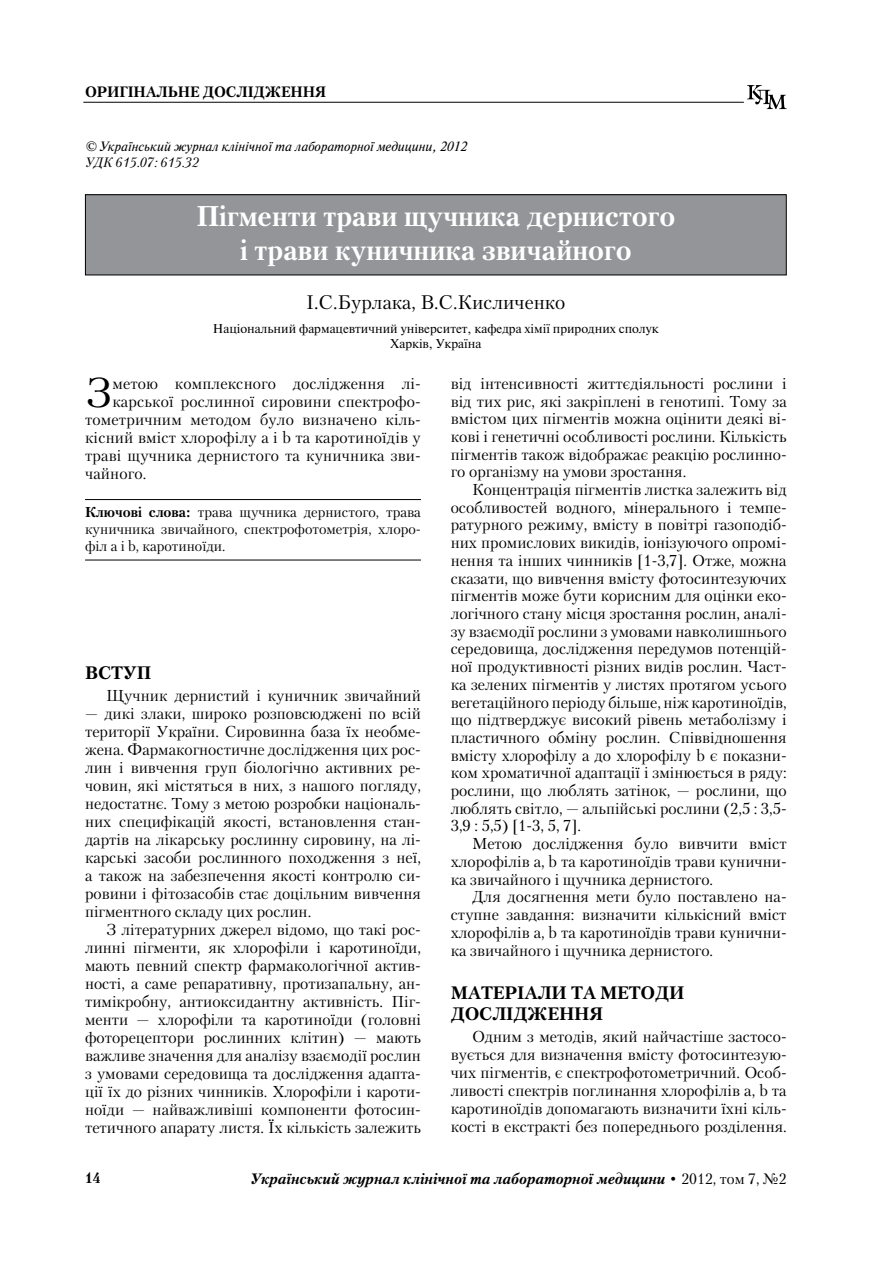
<style>
.page{position:relative;width:893px;height:1263px;background:#fff}
.page>*{position:absolute;margin:0;border:0;box-sizing:border-box;transform-origin:0 0}
.t1{font:41.4px "Petersburg C";color:#000}
.t2{font:700 28.5px/33.8px "Petersburg C";color:#fff;text-align:center}
.t3{font:19.5px "Petersburg C";color:#000}
.t4{font:700 18px "Petersburg C";color:#000}
.t5{font:15.75px/18px "Petersburg C";color:#000;text-align:justify}
.t6{font:italic 700 15px "Petersburg C";color:#000}
.t7{font:700 15px "Petersburg C";color:#000}
.t8{font:14.25px/17.1px "Petersburg C";color:#000;text-align:justify}
.t9{font:italic 13.5px "Newton C";color:#000}
.t10{font:italic 13.5px "Petersburg C";color:#000}
.t11{font:12.75px/15.3px "Newton C";color:#000;text-align:center}
.s1{font-weight:700}
.s2{font-weight:400;font-style:normal}
</style>
<div class="page">
<svg style="left:747px;top:85px;width:40px;height:24px"></svg>
<hr style="left:83px;top:102px;width:661px;height:1px;background:#000">
<div style="left:85px;top:195px;width:701px;height:80px;background:#939598"></div>
<div style="left:85px;top:194px;width:702px;height:81px;border:1px solid #000"></div>
<hr style="left:85px;top:499px;width:336px;height:1px;background:#000">
<hr style="left:85px;top:560px;width:336px;height:1px;background:#000">
<p class="t7" style="left:85px;top:83px;width:243px">ОРИГIНАЛЬНЕ ДОСЛIДЖЕННЯ</p>
<p class="t9" style="left:85px;top:139px;width:383px">© Український журнал клiнiчної та лабораторної медицини, 2012</p>
<p class="t10" style="left:85px;top:155px;width:116px">УДК 615.07: 615.32</p>
<h2 class="t2" style="left:196px;top:200px;width:480px">Пiгменти трави щучника дернистого i трави куничника звичайного</h2>
<p class="t3" style="left:306px;top:291px;width:261px">I.С.Бурлака, В.С.Кисличенко</p>
<p class="t11" style="left:213px;top:321px;width:447px">Нацiональний фармацевтичний унiверситет, кафедра хiмiї природних сполук<br>Харкiв, Україна</p>
<h1 class="t1" style="left:85px;top:367px;width:28px">З</h1>
<p class="t5" style="left:112px;top:374px;width:310px">метою комплексного дослiдження лi-</p>
<p class="t5" style="left:451px;top:374px;width:337px">вiд iнтенсивностi життєдiяльностi рослини i вiд тих рис, якi закрiпленi в генотипi. Тому за вмiстом цих пiгментiв можна оцiнити деякi вi&shy;ковi i генетичнi особливостi рослини. Кiлькiсть пiгментiв також вiдображає реакцiю рослинно&shy;го органiзму на умови зростання.</p>
<p class="t5" style="left:451px;top:480px;width:337px;text-indent:21px">Концентрацiя пiгментiв листка залежить вiд особливостей водного, мiнерального i темпе&shy;ратурного режиму, вмiсту в повiтрi газоподiб&shy;них промислових викидiв, iонiзуючого опромi&shy;нення та iнших чинникiв [1-3,7]. Отже, можна сказати, що вивчення вмiсту фотосинтезуючих пiгментiв може бути корисним для оцiнки еко&shy;логiчного стану мiсця зростання рослин, аналi&shy;зу взаємодiї рослини з умовами навколишнього середовища, дослiдження передумов потенцiй&shy;ної продуктивностi рiзних видiв рослин. Част&shy;ка зелених пiгментiв у листях протягом усього вегетацiйного перiоду бiльше, нiж каротиноїдiв, що пiдтверджує високий рiвень метаболiзму i пластичного обмiну рослин. Спiввiдношення вмiсту хлорофiлу а до хлорофiлу b є показни&shy;ком хроматичної адаптацiї i змiнюється в ряду: рослини, що люблять затiнок, — рослини, що люблять свiтло, — альпiйськi рослини (2,5 : 3,5- 3,9 : 5,5) [1-3, 5, 7].</p>
<p class="t5" style="left:451px;top:834px;width:337px;text-indent:21px">Метою дослiдження було вивчити вмiст хлорофiлiв а, b та каротиноїдiв трави кунични&shy;ка звичайного i щучника дернистого.</p>
<p class="t5" style="left:451px;top:888px;width:337px;text-indent:21px">Для досягнення мети було поставлено на&shy;ступне завдання: визначити кiлькiсний вмiст хлорофiлiв а, b та каротиноїдiв трави кунични&shy;ка звичайного i щучника дернистого.</p>
<p class="t4" style="left:451px;top:982px;width:56px">Матерiали</p>
<p class="t4" style="left:571px;top:982px;width:85px">та методи</p>
<p class="t4" style="left:451px;top:1003px;width:15px">дослiдження</p>
<p class="t5" style="left:451px;top:1028px;width:337px;text-indent:21px">Одним з методiв, який найчастiше застосо&shy;вується для визначення вмiсту фотосинтезую&shy;чих пiгментiв, є спектрофотометричний. Особ&shy;ливостi спектрiв поглинання хлорофiлiв а, b та каротиноїдiв допомагають визначити їхнi кiль&shy;костi в екстрактi без попереднього роздiлення.</p>
<p class="t5" style="left:112px;top:392px;width:310px">карської рослинної сировини спектрофо-</p>
<p class="t5" style="left:85px;top:410px;width:337px">тометричним методом було визначено кiль-</p>
<p class="t5" style="left:85px;top:428px;width:337px">кiсний вмiст хлорофiлу а i b та каротиноїдiв у</p>
<p class="t5" style="left:85px;top:446px;width:337px">травi щучника дернистого та куничника зви-</p>
<p class="t5" style="left:85px;top:464px;width:63px">чайного.</p>
<p class="t8" style="left:85px;top:503px;width:337px"><span class="s1">Ключовi слова:</span> трава щучника дернистого, трава куничника звичайного, спектрофотометрiя, хлоро&shy;фiл а i b, каротиноїди.</p>
<p class="t4" style="left:85px;top:662px;width:67px">Вступ</p>
<p class="t5" style="left:106px;top:687px;width:316px">Щучник дернистий i куничник звичайний</p>
<p class="t5" style="left:85px;top:705px;width:337px">— дикi злаки, широко розповсюдженi по всiй територiї України. Сировинна база їх необме&shy;жена. Фармакогностичне дослiдження цих рос&shy;лин i вивчення груп бiологiчно активних ре&shy;човин, якi мiстяться в них, з нашого погляду, недостатнє. Тому з метою розробки нацiональ&shy;них специфiкацiй якостi, встановлення стан&shy;дартiв на лiкарську рослинну сировину, на лi&shy;карськi засоби рослинного походження з неї, а також на забезпечення якостi контролю си&shy;ровини i фiтозасобiв стає доцiльним вивчення пiгментного складу цих рослин.</p>
<p class="t5" style="left:85px;top:921px;width:337px;text-indent:21px">З лiтературних джерел вiдомо, що такi рос&shy;линнi пiгменти, як хлорофiли i каротиноїди, мають певний спектр фармакологiчної актив&shy;ностi, а саме репаративну, протизапальну, ан&shy;тимiкробну, антиоксидантну активнiсть. Пiг&shy;менти — хлорофiли та каротиноїди (головнi фоторецептори рослинних клiтин) — мають важливе значення для аналiзу взаємодiї рослин з умовами середовища та дослiдження адапта&shy;цiї їх до рiзних чинникiв. Хлорофiли i кароти&shy;ноїди — найважливiшi компоненти фотосин&shy;тетичного апарату листя. Їх кiлькiсть залежить</p>
<p class="t7" style="left:85px;top:1169px;width:17px">14</p>
<p class="t6" style="left:250px;top:1170px;width:538px">Український журнал клiнiчної та лабораторної медицини <span class="s2">• 2012, том 7, №2</span></p>
</div>
